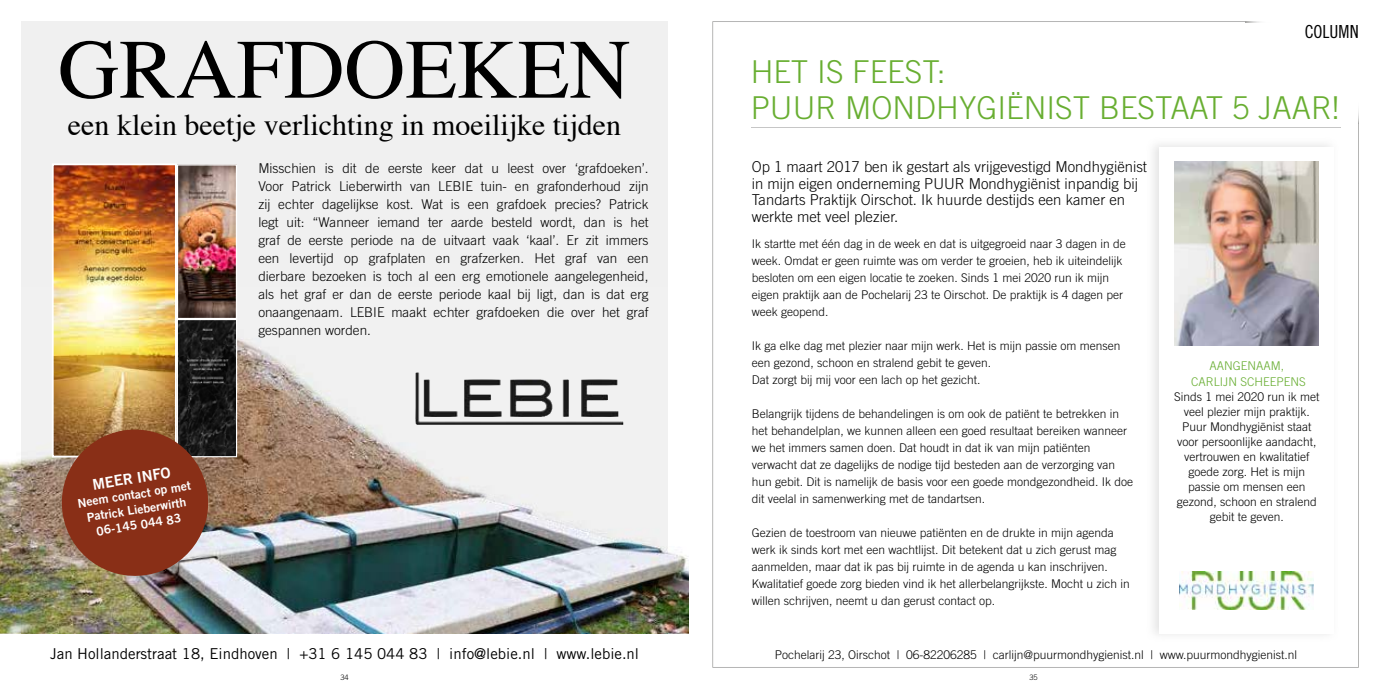
<style>
.page{position:relative;width:1378px;height:689px;background:#fff}
.page>*{position:absolute;margin:0;border:0;box-sizing:border-box;transform-origin:0 0}
.t1{font:84.3px "Times";color:#000}
.t2{font:300 31.5px/36px "Trade Gothic LT Std";color:#68ae31}
.t3{font:30px "Times";color:#000}
.t4{font:18px "Trade Gothic LT Std Cn 18";color:#000}
.t5{font:300 15px/16.5px "Trade Gothic LT Std";color:#000}
.t6{font:15px "Trade Gothic LT Std";color:#000}
.t7{font:14.85px "Trade Gothic LT Std Bd 2";color:#fff}
.t8{font:300 13.5px/18px "Trade Gothic LT Std";color:#000;text-align:justify}
.t9{font:12.15px/15.3px "Trade Gothic LT Std Bd 2";color:#fff;text-align:center}
.t10{font:300 12px/17px "Trade Gothic LT Std";color:#000}
.t11{font:300 12px/15px "Trade Gothic LT Std";color:#67ad30;text-align:center}
.t12{font:300 7.5px "Trade Gothic LT Std";color:#000}
</style>
<div class="page">
<svg style="left:712px;top:21px;width:647px;height:647px"></svg>
<img style="left:1245px;top:22px;width:98px;height:16px">
<img style="left:1245px;top:21px;width:98px;height:1px">
<img style="left:1343px;top:38px;width:15px;height:85px">
<img style="left:1358px;top:38px;width:1px;height:85px">
<img style="left:1343px;top:21px;width:16px;height:17px">
<hr style="left:751px;top:127px;width:589px;height:1px;background:#c6c6c6">
<img style="left:1146px;top:137px;width:192px;height:505px">
<div style="left:1159px;top:147px;width:175px;height:487px;background:#fff"></div>
<img style="left:1175px;top:162px;width:143px;height:183px">
<img style="left:1180px;top:572px;width:133px;height:37px">
<div style="left:21px;top:21px;width:647px;height:613px;background:#f0f0f0"></div>
<img style="left:0;top:459px;width:689px;height:175px">
<img style="left:21px;top:338px;width:647px;height:296px">
<img style="left:415px;top:372px;width:208px;height:53px">
<img style="left:179px;top:166px;width:56px;height:151px">
<div style="left:177px;top:164px;width:60px;height:155px;border:1px solid #fff"></div>
<img style="left:179px;top:321px;width:56px;height:134px">
<div style="left:177px;top:319px;width:60px;height:138px;border:1px solid #fff"></div>
<img style="left:55px;top:166px;width:119px;height:288px">
<div style="left:52px;top:163px;width:125px;height:294px;border:2px solid #fff"></div>
<svg style="left:56px;top:424px;width:158px;height:157px;background:#8b4831"></svg>
<h1 class="t1" style="left:58px;top:-9px;width:573px">GRAFDOEKEN</h1>
<h3 class="t3" style="left:68px;top:97px;width:555px">een klein beetje verlichting in moeilijke tijden</h3>
<p class="t7" style="left:91px;top:475px;width:80px;rotate:-9deg">MEER INFO</p>
<p class="t9" style="left:76px;top:495px;width:116px;rotate:-9deg">Neem contact op met<br>Patrick Lieberwirth<br>06-145 044 83</p>
<p class="t8" style="left:258px;top:159px;width:392px">Misschien is dit de eerste keer dat u leest over ‘grafdoeken’.<br>Voor Patrick Lieberwirth van LEBIE tuin- en grafonderhoud zijn zij echter dagelijkse kost. Wat is een grafdoek precies? Patrick legt uit: “Wanneer iemand ter aarde besteld wordt, dan is het graf de eerste periode na de uitvaart vaak ‘kaal’. Er zit immers een levertijd op grafplaten en grafzerken. Het graf van een dierbare bezoeken is toch al een erg emotionele aangelegenheid, als het graf er dan de eerste periode kaal bij ligt, dan is dat erg onaangenaam. LEBIE maakt echter grafdoeken die over het graf gespannen worden.</p>
<p class="t6" style="left:50px;top:645px;width:590px">Jan Hollanderstraat 18, Eindhoven | +31 6 145 044 83 | info@lebie.nl | www.lebie.nl</p>
<h3 class="t4" style="left:1304px;top:21px;width:56px">COLUMN</h3>
<h2 class="t2" style="left:751px;top:53px;width:590px">HET IS FEEST:<br>PUUR MONDHYGIËNIST BESTAAT 5 JAAR!</h2>
<p class="t5" style="left:752px;top:159px;width:397px">Op 1 maart 2017 ben ik gestart als vrijgevestigd Mondhygiënist in mijn eigen onderneming PUUR Mondhygiënist inpandig bij Tandarts Praktijk Oirschot. Ik huurde destijds een kamer en werkte met veel plezier.</p>
<p class="t10" style="left:752px;top:235px;width:376px">Ik startte met één dag in de week en dat is uitgegroeid naar 3 dagen in de week. Omdat er geen ruimte was om verder te groeien, heb ik uiteindelijk besloten om een eigen locatie te zoeken. Sinds 1 mei 2020 run ik mijn eigen praktijk aan de Pochelarij 23 te Oirschot. De praktijk is 4 dagen per week geopend.</p>
<p class="t10" style="left:752px;top:337px;width:370px">Ik ga elke dag met plezier naar mijn werk. Het is mijn passie om mensen een gezond, schoon en stralend gebit te geven.<br>Dat zorgt bij mij voor een lach op het gezicht.</p>
<p class="t10" style="left:752px;top:405px;width:383px">Belangrijk tijdens de behandelingen is om ook de patiënt te betrekken in het behandelplan, we kunnen alleen een goed resultaat bereiken wanneer we het immers samen doen. Dat houdt in dat ik van mijn patiënten verwacht dat ze dagelijks de nodige tijd besteden aan de verzorging van hun gebit. Dit is namelijk de basis voor een goede mondgezondheid. Ik doe dit veelal in samenwerking met de tandartsen.</p>
<p class="t10" style="left:752px;top:524px;width:380px">Gezien de toestroom van nieuwe patiënten en de drukte in mijn agenda werk ik sinds kort met een wachtlijst. Dit betekent dat u zich gerust mag aanmelden, maar dat ik pas bij ruimte in de agenda u kan inschrijven.<br>Kwalitatief goede zorg bieden vind ik het allerbelangrijkste. Mocht u zich in willen schrijven, neemt u dan gerust contact op.</p>
<p class="t11" style="left:1191px;top:358px;width:116px">AANGENAAM,<br>CARLIJN SCHEEPENS</p>
<p class="t10" style="left:1174px;top:388px;width:147px;line-height:15px;text-align:center">Sinds 1 mei 2020 run ik met veel plezier mijn praktijk.<br>Puur Mondhygiënist staat voor persoonlijke aandacht, vertrouwen en kwalitatief goede zorg. Het is mijn passie om mensen een gezond, schoon en stralend gebit te geven.</p>
<p class="t10" style="left:775px;top:646px;width:524px">Pochelarij 23, Oirschot | 06-82206285 | carlijn@puurmondhygienist.nl | www.puurmondhygienist.nl</p>
<p class="t12" style="left:340px;top:672px;width:10px">34</p>
<p class="t12" style="left:1029px;top:672px;width:10px">35</p>
</div>
